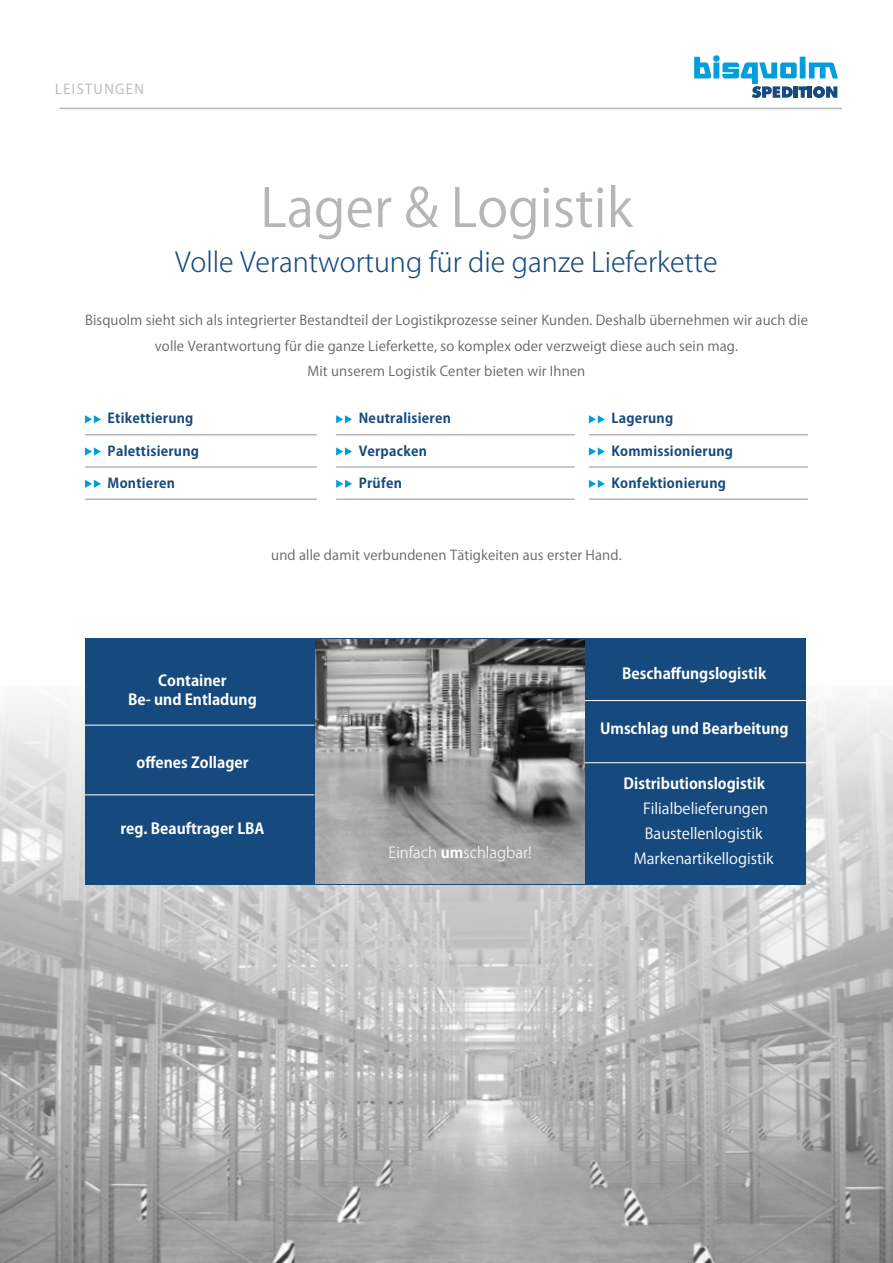
<style>
.page{position:relative;width:893px;height:1263px;background:#fff}
.page>*{position:absolute;margin:0;border:0;box-sizing:border-box;transform-origin:0 0}
.t1{font:52.5px "Koz Go Pro";color:#b5b6b7}
.t2{font:300 27px "Koz Go Pro";color:#164a7e}
.t3{font:700 15px/19.4px "Koz Go Pro";color:#fff;text-align:center}
.t4{font:15px/25.2px "Koz Go Pro";color:#fff;text-align:center}
.t5{font:300 15px "Koz Go Pro";color:#fff}
.t6{font:13.5px/25.5px "Koz Go Pro";letter-spacing:.01em;color:#656564;text-align:center}
.t7{font:700 13.5px "Koz Go Pro";letter-spacing:.02em;color:#164a7e}
.t8{font:13.5px "Koz Go Pro";letter-spacing:.1em;color:#b5b6b7}
.s1{font-weight:700}
</style>
<div class="page">
<svg style="left:694px;top:55px;width:144px;height:43px"></svg>
<hr style="left:60px;top:108px;width:782px;height:1px;background:#b5b6b7">
<img style="left:0;top:699px;width:893px;height:564px">
<hr style="left:85px;top:434px;width:232px;height:1px;background:#b5b6b7">
<hr style="left:85px;top:466px;width:232px;height:2px;background:#b5b6b7">
<hr style="left:85px;top:498px;width:232px;height:2px;background:#b5b6b7">
<svg style="left:85px;top:415px;width:16px;height:8px"></svg>
<svg style="left:85px;top:447px;width:16px;height:9px"></svg>
<svg style="left:85px;top:480px;width:16px;height:8px"></svg>
<hr style="left:336px;top:434px;width:239px;height:1px;background:#b5b6b7">
<hr style="left:336px;top:466px;width:239px;height:2px;background:#b5b6b7">
<hr style="left:336px;top:498px;width:239px;height:2px;background:#b5b6b7">
<svg style="left:336px;top:415px;width:16px;height:8px"></svg>
<svg style="left:336px;top:447px;width:16px;height:9px"></svg>
<svg style="left:336px;top:480px;width:16px;height:8px"></svg>
<div style="left:85px;top:638px;width:721px;height:246px;background:#164a7e"></div>
<img style="left:316px;top:639px;width:269px;height:244px">
<hr style="left:85px;top:725px;width:229px;height:1px;background:#fff">
<hr style="left:85px;top:794px;width:229px;height:1px;background:#fff">
<hr style="left:585px;top:700px;width:229px;height:1px;background:#fff">
<hr style="left:585px;top:762px;width:229px;height:1px;background:#fff">
<hr style="left:589px;top:434px;width:219px;height:1px;background:#b5b6b7">
<hr style="left:589px;top:466px;width:219px;height:2px;background:#b5b6b7">
<hr style="left:589px;top:498px;width:219px;height:2px;background:#b5b6b7">
<svg style="left:589px;top:415px;width:16px;height:8px"></svg>
<svg style="left:589px;top:447px;width:16px;height:9px"></svg>
<svg style="left:589px;top:480px;width:16px;height:8px"></svg>
<p class="t8" style="left:55px;top:80px;width:90px">Leistungen</p>
<h1 class="t1" style="left:260px;top:174px;width:374px">Lager &amp; Logistik</h1>
<h2 class="t2" style="left:175px;top:245px;width:544px">Volle Verantwortung für die ganze Lieferkette</h2>
<p class="t6" style="left:85px;top:308px;width:724px">Bisquolm sieht sich als integrierter Bestandteil der Logistikprozesse seiner Kunden. Deshalb übernehmen wir auch die volle Verantwortung für die ganze Lieferkette, so komplex oder verzweigt diese auch sein mag.<br>Mit unserem Logistik Center bieten wir I hnen</p>
<p class="t7" style="left:108px;top:410px;width:87px">Etikettierung</p>
<p class="t7" style="left:108px;top:442px;width:93px">Palettisierung</p>
<p class="t7" style="left:108px;top:474px;width:69px">Montieren</p>
<p class="t7" style="left:359px;top:410px;width:94px">Neutralisieren</p>
<p class="t7" style="left:359px;top:442px;width:70px">Verpacken</p>
<p class="t7" style="left:359px;top:474px;width:45px">Prüfen</p>
<p class="t7" style="left:611px;top:410px;width:63px">Lagerung</p>
<p class="t7" style="left:611px;top:442px;width:123px">Kommissionierung</p>
<p class="t7" style="left:611px;top:474px;width:116px">Konfektionierung</p>
<p class="t6" style="left:271px;top:542px;width:352px">und alle damit verbundenen Tätigkeiten aus erster Hand.</p>
<p class="t3" style="left:128px;top:672px;width:130px">Container<br>Be- und Entladung</p>
<p class="t3" style="left:136px;top:754px;width:113px">offenes Zollager</p>
<p class="t3" style="left:120px;top:820px;width:145px">reg. Beauftrager LBA</p>
<p class="t5" style="left:389px;top:843px;width:144px">Einfach <span class="s1">um</span>schlagbar!</p>
<p class="t3" style="left:622px;top:665px;width:146px">Beschaffungslogistik</p>
<p class="t3" style="left:600px;top:720px;width:190px">Umschlag und Bearbeitung</p>
<p class="t3" style="left:624px;top:775px;width:143px">Distributionslogistik</p>
<p class="t4" style="left:634px;top:796px;width:141px">Filialbelieferungen<br>Baustellenlogistik<br>Markenartikellogistik</p>
</div>
